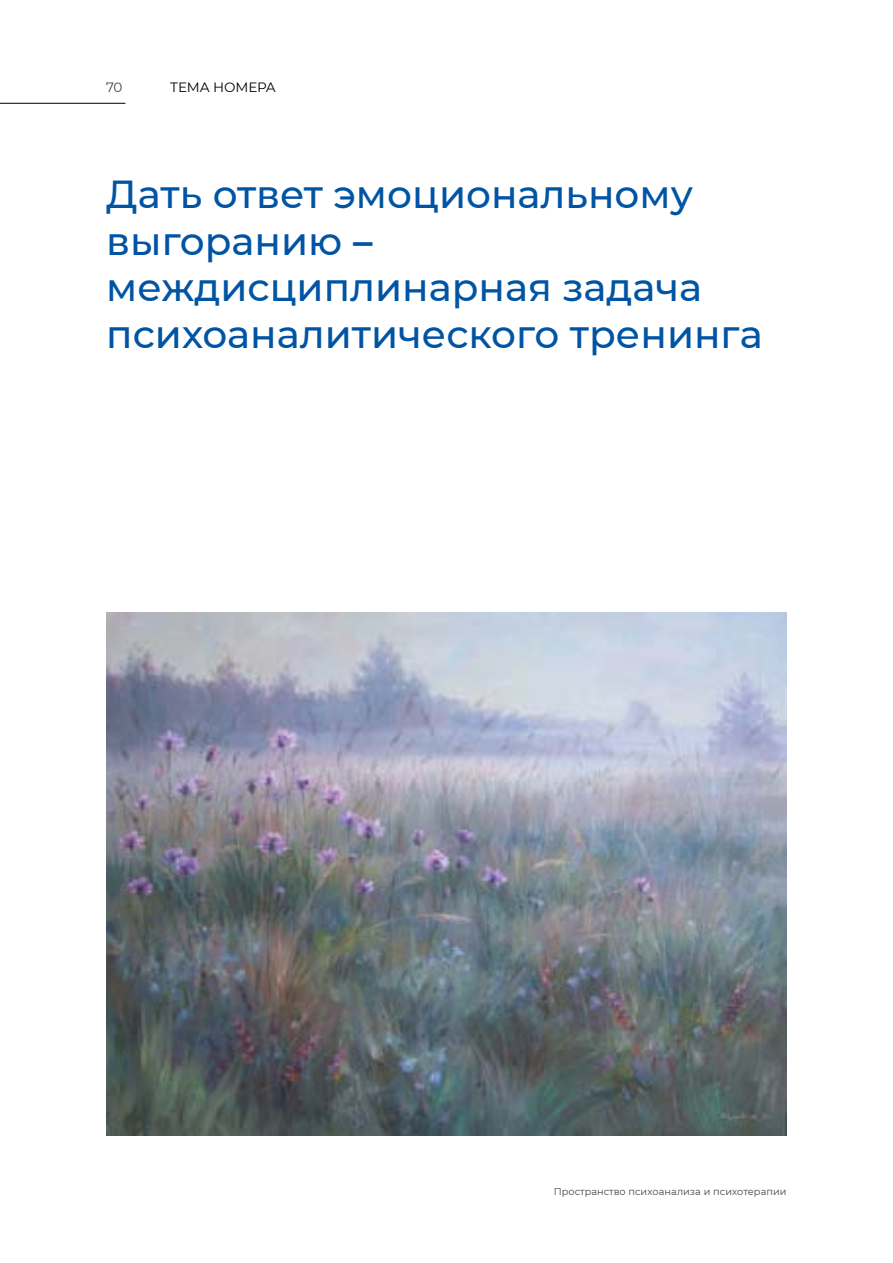
<style>
.page{position:relative;width:893px;height:1263px;background:#fff}
.page>*{position:absolute;margin:0;border:0;box-sizing:border-box;transform-origin:0 0}
.t1{font:500 39px/46.8px "Montserrat";color:#0054a4}
.t2{font:13.5px "Montserrat";letter-spacing:-.015em;color:#000}
.t3{font:13.5px "Montserrat";color:#454347}
.t4{font:9.75px "Montserrat";letter-spacing:.005em;color:#454347}
.s1{font-weight:700}
</style>
<div class="page">
<img style="left:106px;top:612px;width:681px;height:523px">
<hr style="left:0;top:103px;width:125px;height:1px;background:#000">
<p class="t3" style="left:106px;top:79px;width:18px">70</p>
<p class="t2" style="left:170px;top:79px;width:107px">ТЕМА НОМЕРА</p>
<p class="t1" style="left:106px;top:170px;width:658px">Дать ответ эмоциональному выгоранию <span class="s1">– </span>междисциплинарная задача психоаналитического тренинга</p>
<p class="t4" style="left:554px;top:1186px;width:234px">Пространство психоанализа и психотерапии</p>
</div>
